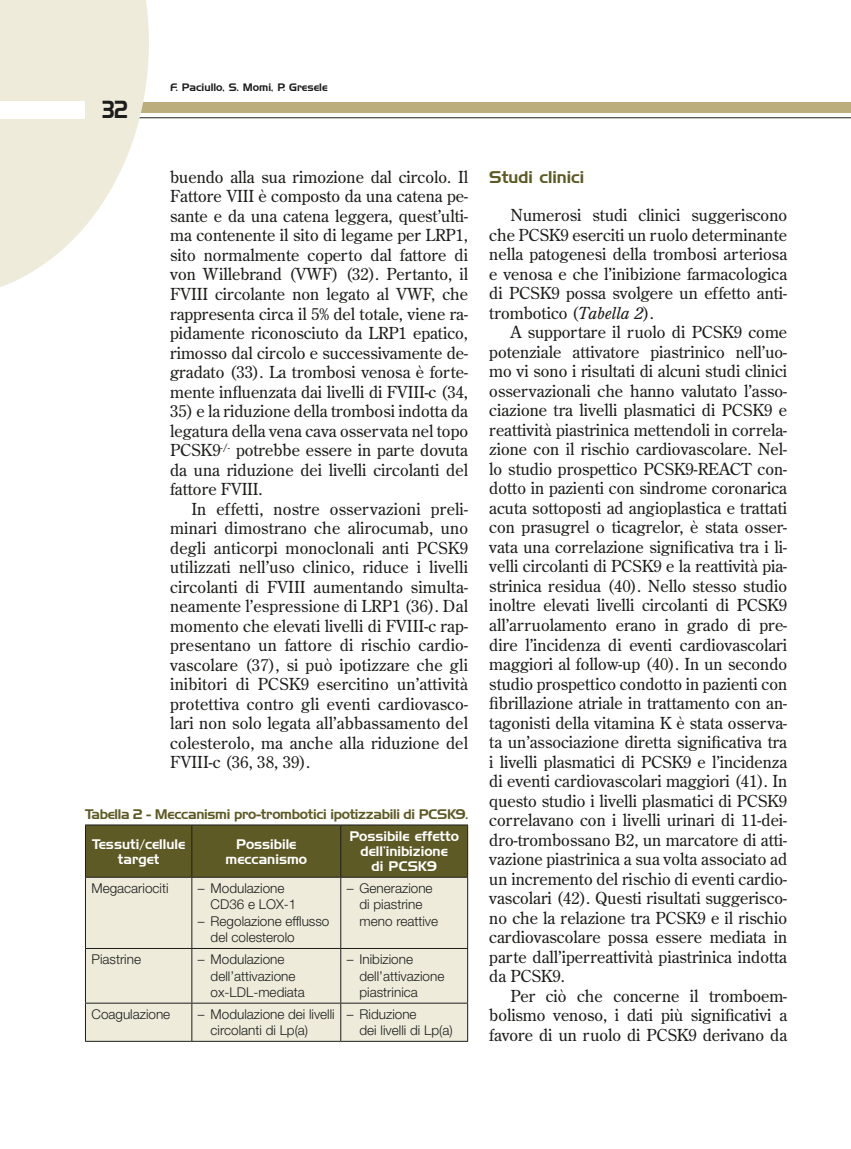
<style>
.page{position:relative;width:851px;height:1149px;background:#fff}
.page>*{position:absolute;margin:0;border:0;box-sizing:border-box;transform-origin:0 0}
.t1{font:24px "Handel Gothic BT";color:#1d1d1b;scale:.8 1}
.t2{font:16.5px/19.5px "Century Old Style Std";color:#1d1d1b;text-align:justify}
.t3{font:16.5px "Handel Gothic BT";color:#5e5a25}
.t4{font:300 13.5px/16.5px "Helvetica Neue LT Std";color:#1d1d1b}
.t5{font:13.5px/15px "Handel Gothic BT";color:#fff;text-align:center}
.t6{font:13.5px "Handel Gothic BT";letter-spacing:-.02em;color:#5e5a25}
.t7{font:10.5px "Handel Gothic BT";color:#1d1d1b}
.s1{font-style:italic}
</style>
<div class="page">
<hr style="left:0;top:117px;width:850px;height:1px;background:#1d1d1b">
<div style="left:0;top:102px;width:850px;height:11px;background:#bbae7c"></div>
<svg style="left:0;top:0;width:149px;height:287px;fill:#eeebdb"></svg>
<div style="left:0;top:101px;width:85px;height:17px;background:#fff"></div>
<div style="left:86px;top:825px;width:381px;height:51px;background:#5e5a25"></div>
<div style="left:86px;top:877px;width:381px;height:163px;background:#eeebdb"></div>
<hr style="left:85px;top:824px;width:107px;height:1px;background:#1d1d1b">
<hr style="left:85px;top:825px;width:1px;height:51px;background:#1d1d1b">
<hr style="left:192px;top:824px;width:149px;height:1px;background:#1d1d1b">
<hr style="left:191px;top:825px;width:1px;height:51px;background:#1d1d1b">
<hr style="left:341px;top:824px;width:127px;height:1px;background:#1d1d1b">
<hr style="left:340px;top:825px;width:1px;height:51px;background:#1d1d1b">
<hr style="left:467px;top:825px;width:1px;height:51px;background:#1d1d1b">
<hr style="left:85px;top:876px;width:107px;height:1px;background:#1d1d1b">
<hr style="left:85px;top:877px;width:1px;height:70px;background:#1d1d1b">
<hr style="left:192px;top:876px;width:149px;height:1px;background:#1d1d1b">
<hr style="left:191px;top:877px;width:1px;height:70px;background:#1d1d1b">
<hr style="left:341px;top:876px;width:127px;height:1px;background:#1d1d1b">
<hr style="left:340px;top:877px;width:1px;height:70px;background:#1d1d1b">
<hr style="left:467px;top:877px;width:1px;height:70px;background:#1d1d1b">
<hr style="left:85px;top:947px;width:107px;height:1px;background:#1d1d1b">
<hr style="left:85px;top:948px;width:1px;height:54px;background:#1d1d1b">
<hr style="left:192px;top:947px;width:149px;height:1px;background:#1d1d1b">
<hr style="left:191px;top:948px;width:1px;height:54px;background:#1d1d1b">
<hr style="left:341px;top:947px;width:127px;height:1px;background:#1d1d1b">
<hr style="left:340px;top:948px;width:1px;height:54px;background:#1d1d1b">
<hr style="left:467px;top:948px;width:1px;height:54px;background:#1d1d1b">
<hr style="left:85px;top:1002px;width:107px;height:1px;background:#1d1d1b">
<hr style="left:85px;top:1003px;width:1px;height:37px;background:#1d1d1b">
<hr style="left:192px;top:1002px;width:149px;height:1px;background:#1d1d1b">
<hr style="left:191px;top:1003px;width:1px;height:37px;background:#1d1d1b">
<hr style="left:341px;top:1002px;width:127px;height:1px;background:#1d1d1b">
<hr style="left:340px;top:1003px;width:1px;height:37px;background:#1d1d1b">
<hr style="left:467px;top:1003px;width:1px;height:37px;background:#1d1d1b">
<hr style="left:85px;top:1040px;width:107px;height:1px;background:#1d1d1b">
<hr style="left:192px;top:1040px;width:149px;height:1px;background:#1d1d1b">
<hr style="left:341px;top:1040px;width:127px;height:1px;background:#1d1d1b">
<h1 class="t1" style="left:102px;top:95px;width:33px">32</h1>
<p class="t7" style="left:170px;top:81px;width:159px">F. Paciullo, S. Momi, P. Gresele</p>
<p class="t2" style="left:170px;top:167px;width:299px">buendo alla sua rimozione dal circolo. Il Fattore VIII è composto da una catena pe&shy;sante e da una catena leggera, quest’ulti&shy;ma contenente il sito di legame per LRP1, sito normalmente coperto dal fattore di von Willebrand (VWF) (32). Pertanto, il FVIII circolante non legato al VWF, che rappresenta circa il 5% del totale, viene ra&shy;pidamente riconosciuto da LRP1 epatico, rimosso dal circolo e successivamente de&shy;gradato (33). La trombosi venosa è forte&shy;mente influenzata dai livelli di FVIII-c (34,</p>
<p class="t2" style="left:170px;top:401px;width:299px">35) e la riduzione della trombosi indotta da legatura della vena cava osservata nel topo PCSK9<sup>-/-</sup> potrebbe essere in parte dovuta da una riduzione dei livelli circolanti del fattore FVIII.</p>
<p class="t2" style="left:170px;top:498px;width:299px;text-indent:21px">In effetti, nostre osservazioni preli&shy;minari dimostrano che alirocumab, uno degli anticorpi monoclonali anti PCSK9 utilizzati nell’uso clinico, riduce i livelli circolanti di FVIII aumentando simulta&shy;neamente l’espressione di LRP1 (36). Dal momento che elevati livelli di FVIII-c rap&shy;presentano un fattore di rischio cardio&shy;vascolare (37), si può ipotizzare che gli inibitori di PCSK9 esercitino un’attività protettiva contro gli eventi cardiovasco&shy;lari non solo legata all’abbassamento del colesterolo, ma anche alla riduzione del FVIII-c (36, 38, 39).</p>
<p class="t6" style="left:85px;top:805px;width:384px">Tabella 2 - Meccanismi pro-trombotici ipotizzabili di PCSK9.</p>
<p class="t5" style="left:92px;top:836px;width:94px">Tessuti/cellule target</p>
<p class="t5" style="left:225px;top:836px;width:83px">Possibile meccanismo</p>
<p class="t5" style="left:349px;top:828px;width:111px">Possibile effetto dell’inibizione<br>di PCSK9</p>
<p class="t4" style="left:91px;top:879px;width:79px">Megacariociti</p>
<p class="t4" style="left:210px;top:879px;width:87px;text-indent:-13px">– Modulazione<br>CD36 e LOX-1</p>
<p class="t4" style="left:210px;top:912px;width:120px;text-indent:-13px">– Regolazione efflusso del colesterolo</p>
<p class="t4" style="left:359px;top:879px;width:80px;text-indent:-13px">– Generazione di piastrine meno reattive</p>
<p class="t4" style="left:91px;top:950px;width:51px">Piastrine</p>
<p class="t4" style="left:210px;top:950px;width:96px;text-indent:-13px">– Modulazione dell’attivazione ox-LDL-mediata</p>
<p class="t4" style="left:359px;top:950px;width:86px;text-indent:-13px">– Inibizione dell’attivazione piastrinica</p>
<p class="t4" style="left:91px;top:1005px;width:80px">Coagulazione</p>
<p class="t4" style="left:210px;top:1005px;width:126px;text-indent:-13px">– Modulazione dei livelli circolanti di Lp(a)</p>
<p class="t4" style="left:359px;top:1005px;width:95px;text-indent:-13px">– Riduzione<br>dei livelli di Lp(a)</p>
<p class="t3" style="left:489px;top:167px;width:96px">Studi clinici</p>
<p class="t2" style="left:489px;top:205px;width:299px;text-indent:21px">Numerosi studi clinici suggeriscono che PCSK9 eserciti un ruolo determinante nella patogenesi della trombosi arteriosa e venosa e che l’inibizione farmacologica di PCSK9 possa svolgere un effetto anti&shy;trombotico (<span class="s1">Tabella 2</span>).</p>
<p class="t2" style="left:489px;top:322px;width:299px;text-indent:21px">A supportare il ruolo di PCSK9 come potenziale attivatore piastrinico nell’uo&shy;mo vi sono i risultati di alcuni studi clinici osservazionali che hanno valutato l’asso&shy;ciazione tra livelli plasmatici di PCSK9 e reattività piastrinica mettendoli in correla&shy;zione con il rischio cardiovascolare. Nel&shy;lo studio prospettico PCSK9-REACT con&shy;dotto in pazienti con sindrome coronarica acuta sottoposti ad angioplastica e trattati con prasugrel o ticagrelor, è stata osser&shy;vata una correlazione significativa tra i li&shy;velli circolanti di PCSK9 e la reattività pia&shy;strinica residua (40). Nello stesso studio inoltre elevati livelli circolanti di PCSK9 all’arruolamento erano in grado di pre&shy;dire l’incidenza di eventi cardiovascolari maggiori al follow-up (40). In un secondo studio prospettico condotto in pazienti con fibrillazione atriale in trattamento con an&shy;tagonisti della vitamina K è stata osserva&shy;ta un’associazione diretta significativa tra i livelli plasmatici di PCSK9 e l’incidenza di eventi cardiovascolari maggiori (41). In questo studio i livelli plasmatici di PCSK9 correlavano con i livelli urinari di 11-dei&shy;dro-trombossano B2, un marcatore di atti&shy;vazione piastrinica a sua volta associato ad un incremento del rischio di eventi cardio&shy;vascolari (42). Questi risultati suggerisco&shy;no che la relazione tra PCSK9 e il rischio cardiovascolare possa essere mediata in parte dall’iperreattività piastrinica indotta da PCSK9.</p>
<p class="t2" style="left:489px;top:985px;width:299px;text-indent:21px">Per ciò che concerne il tromboem&shy;bolismo venoso, i dati più significativi a favore di un ruolo di PCSK9 derivano da</p>
</div>
